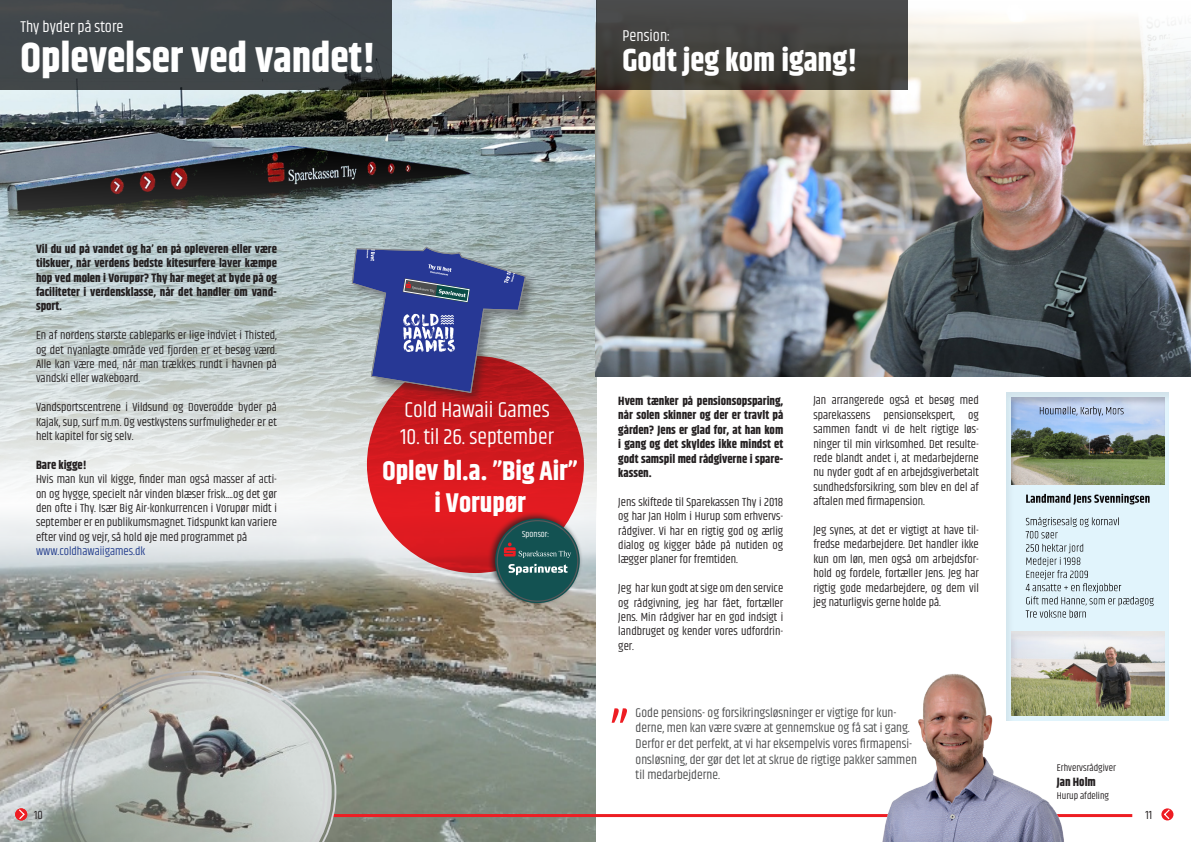
<style>
.page{position:relative;width:1191px;height:842px;background:#fff}
.page>*{position:absolute;margin:0;border:0;box-sizing:border-box;transform-origin:0 0}
.t1{font:72px "Khand";color:#ee1d23}
.t2{font:700 42px "Khand";color:#fff}
.t3{font:700 32px "Khand";color:#fff}
.t4{font:700 27px "Khand";color:#fff}
.t5{font:22px "Khand";color:#fff}
.t6{font:16px "Khand";color:#fff}
.t7{font:13px/15.6px "Khand";color:#4b4c4d}
.t8{font:12px/14.4px "Khand";color:#231f20;text-align:justify}
.t9{font:700 12px/14.4px "Khand";color:#231f20;text-align:justify}
.t10{font:12px "Khand";color:#253f8e}
.t11{font:10px "Khand";color:#231f20}
.t12{font:9px "Khand";color:#fff}
</style>
<div class="page">
<img style="left:0;top:535px;width:596px;height:307px">
<img style="left:0;top:0;width:596px;height:535px">
<div style="left:0;top:0;width:391px;height:90px;background:#3f4649"></div>
<div style="left:15px;top:808px;width:12px;height:12px;background:#ee1d23;border-radius:50%"></div>
<svg style="left:18px;top:808px;width:8px;height:12px"></svg>
<hr style="left:333px;top:814px;width:799px;height:3px;background:#ee1d23">
<svg style="left:60px;top:671px;width:276px;height:171px;background:#a09e94"></svg>
<svg style="left:64px;top:675px;width:268px;height:167px;background:#a9a79f"></svg>
<svg style="left:71px;top:682px;width:254px;height:160px;background:#afb3af"></svg>
<svg style="left:367px;top:356px;width:217px;height:217px;background:#d3191f"></svg>
<div style="left:487px;top:512px;width:95px;height:95px;background:#231f20;opacity:.75"></div>
<div style="left:495px;top:518px;width:85px;height:85px;background:#135252;border-radius:50%"></div>
<svg style="left:504px;top:542px;width:67px;height:16px"></svg>
<div style="left:496px;top:520px;width:82px;height:82px;border:1px solid #57585a;border-radius:50%"></div>
<svg style="left:508px;top:564px;width:59px;height:11px"></svg>
<div style="left:351px;top:246px;width:186px;height:158px;background:#231f20;opacity:.43"></div>
<svg style="left:352px;top:247px;width:174px;height:146px;background:#636496"></svg>
<img style="left:596px;top:14px;width:595px;height:362px">
<div style="left:1161px;top:808px;width:12px;height:12px;background:#ee1d23;border-radius:50%"></div>
<svg style="left:1162px;top:808px;width:9px;height:12px"></svg>
<div style="left:596px;top:0;width:312px;height:90px;background:linear-gradient(to bottom,#4b4c4d,#3b3730)"></div>
<div style="left:1006px;top:391px;width:163px;height:331px;background:#231f20;opacity:.08"></div>
<div style="left:1010px;top:630px;width:155px;height:87px;background:#231f20;opacity:.09"></div>
<div style="left:1018px;top:488px;width:156px;height:139px;background:#231f20;opacity:.75"></div>
<div style="left:1010px;top:397px;width:155px;height:90px;background:#231f20;opacity:.21"></div>
<div style="left:1031px;top:402px;width:126px;height:20px;background:#231f20;opacity:.75"></div>
<div style="left:864px;top:661px;width:205px;height:181px;background:#231f20;opacity:.16"></div>
<p class="t6" style="left:20px;top:17px;width:105px">Thy byder på store</p>
<p class="t2" style="left:20px;top:28px;width:357px">Oplevelser ved vandet!</p>
<p class="t6" style="left:622px;top:26px;width:49px">Pension:</p>
<p class="t3" style="left:622px;top:37px;width:236px">Godt jeg kom igang!</p>
<p class="t9" style="left:36px;top:242px;width:242px">Vil du ud på vandet og ha’ en på opleveren eller være tilskuer, når verdens bedste kitesurfere laver kæmpe hop ved molen i Vorupør? Thy har meget at byde på og faciliteter i verdensklasse, når det handler om vand&shy;sport.</p>
<p class="t8" style="left:36px;top:329px;width:242px">En af nordens største cableparks er lige indviet i Thisted, og det nyanlagte område ved fjorden er et besøg værd.<br>Alle kan være med, når man trækkes rundt i havnen på vandski eller wakeboard.</p>
<p class="t8" style="left:36px;top:401px;width:242px">Vandsportscentrene i Vildsund og Doverodde byder på Kajak, sup, surf m.m. Og vestkystens surfmuligheder er et helt kapitel for sig selv.</p>
<p class="t9" style="left:36px;top:458px;width:52px">Bare kigge!</p>
<p class="t8" style="left:36px;top:473px;width:242px">Hvis man kun vil kigge, finder man også masser af acti&shy;on og hygge, specielt når vinden blæser frisk....og det gør den ofte i Thy. Især Big Air-konkurrencen i Vorupør midt i september er en publikumsmagnet. Tidspunkt kan variere efter vind og vejr, så hold øje med programmet på</p>
<p class="t10" style="left:36px;top:544px;width:111px">www.coldhawaiigames.dk</p>
<p class="t8" style="left:34px;top:808px;width:10px">10</p>
<p class="t5" style="left:404px;top:396px;width:147px">Cold Hawaii Games</p>
<p class="t5" style="left:400px;top:423px;width:155px">10. til 26. september</p>
<p class="t4" style="left:382px;top:451px;width:197px">Oplev bl.a. ”Big Air”</p>
<p class="t4" style="left:434px;top:484px;width:93px">i Vorupør</p>
<p class="t12" style="left:522px;top:528px;width:29px">Sponsor:</p>
<p class="t9" style="left:618px;top:394px;width:166px">Hvem tænker på pensionsopsparing, når solen skinner og der er travlt på gården? Jens er glad for, at han kom i gang og det skyldes ikke mindst et godt samspil med rådgiverne i spare&shy;kassen.</p>
<p class="t8" style="left:618px;top:495px;width:166px">Jens skiftede til Sparekassen Thy i 2018 og har Jan Holm i Hurup som erhvervs&shy;rådgiver. Vi har en rigtig god og ærlig dialog og kigger både på nutiden og lægger planer for fremtiden.</p>
<p class="t8" style="left:618px;top:582px;width:166px">Jeg har kun godt at sige om den service og rådgivning, jeg har fået, fortæller Jens. Min rådgiver har en god indsigt i landbruget og kender vores udfordrin&shy;ger.</p>
<p class="t8" style="left:813px;top:394px;width:167px">Jan arrangerede også et besøg med sparekassens pensionsekspert, og sammen fandt vi de helt rigtige løs&shy;ninger til min virksomhed. Det resulte&shy;rede blandt andet i, at medarbejderne nu nyder godt af en arbejdsgiverbetalt sundhedsforsikring, som blev en del af aftalen med firmapension.</p>
<p class="t8" style="left:813px;top:524px;width:167px">Jeg synes, at det er vigtigt at have til&shy;fredse medarbejdere. Det handler ikke kun om løn, men også om arbejdsfor&shy;hold og fordele, fortæller Jens. Jeg har rigtig gode medarbejdere, og dem vil jeg naturligvis gerne holde på.</p>
<p class="t1" style="left:609px;top:692px;width:21px">”</p>
<p class="t7" style="left:635px;top:705px;width:283px">Gode pensions- og forsikringsløsninger er vigtige for kun&shy;derne, men kan være svære at gennemskue og få sat i gang.<br>Derfor er det perfekt, at vi har eksempelvis vores firmapensi&shy;onsløsning, der gør det let at skrue de rigtige pakker sammen til medarbejderne.</p>
<p class="t11" style="left:1056px;top:762px;width:60px">Erhvervsrådgiver</p>
<p class="t9" style="left:1056px;top:775px;width:40px">Jan Holm</p>
<p class="t11" style="left:1056px;top:789px;width:54px">Hurup afdeling</p>
<p class="t8" style="left:1145px;top:809px;width:8px">11</p>
</div>
